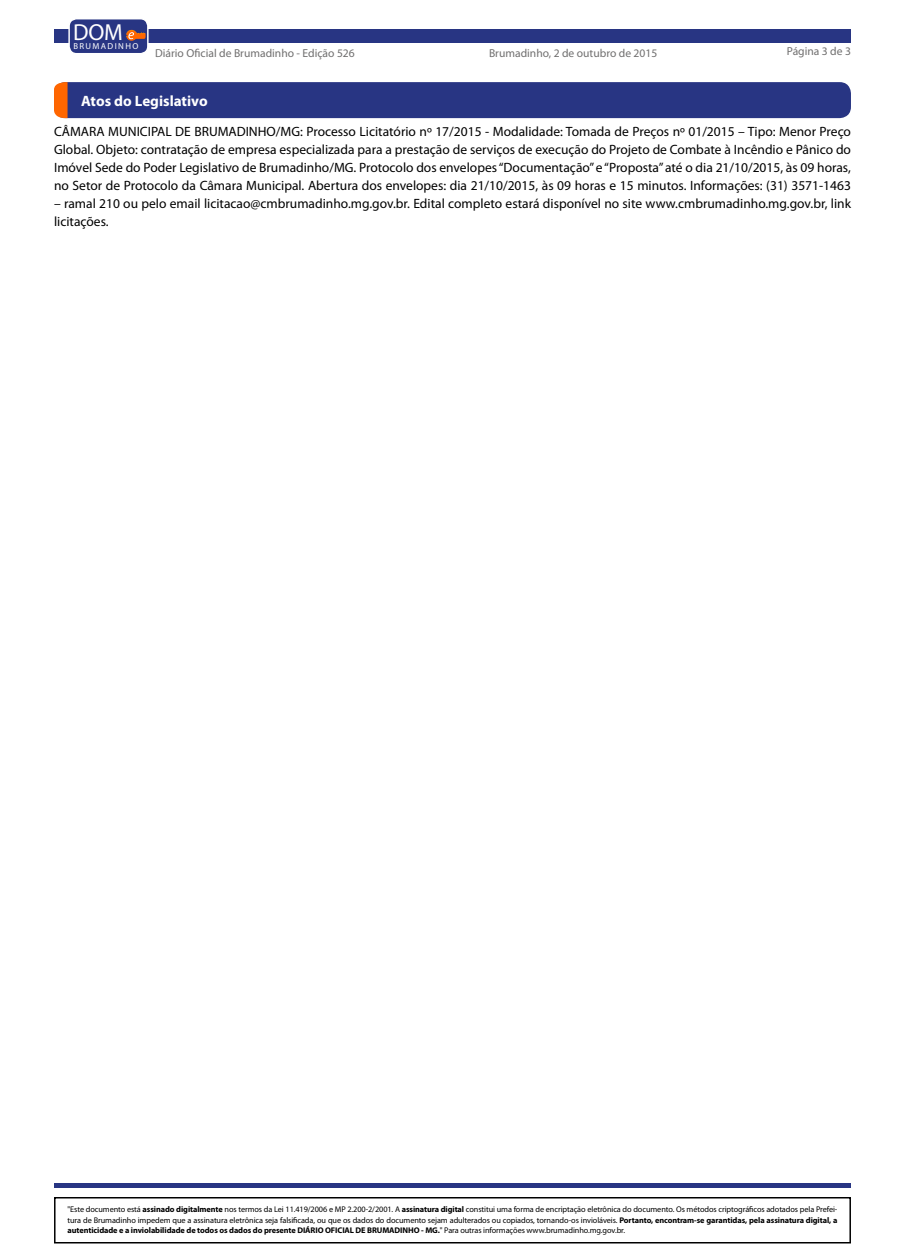
<style>
.page{position:relative;width:905px;height:1260px;background:#fff}
.page>*{position:absolute;margin:0;border:0;box-sizing:border-box;transform-origin:0 0}
.t1{font:23.25px "Myriad Pro";color:#fff}
.t2{font:700 15px "Myriad Pro";color:#fff}
.t3{font:13.5px/18px "Myriad Pro";color:#000;text-align:justify}
.t4{font:11.55px "Myriad Pro";color:#706f6f}
.t5{font:8.7px "Myriad Pro";letter-spacing:.16em;color:#fff}
.t6{font:8.25px/10.5px "Myriad Pro";letter-spacing:-.01em;color:#000;text-align:justify}
.s1{font-weight:700}
</style>
<div class="page">
<div style="left:54px;top:29px;width:796px;height:14px;background:#283583"></div>
<hr style="left:55px;top:1184px;width:795px;height:4px;background:#283583">
<div style="left:54px;top:1197px;width:796px;height:47px;border:2px solid #000"></div>
<div style="left:69px;top:19px;width:79px;height:35px;background:#283583;border-radius:8px"></div>
<div style="left:68px;top:18px;width:80px;height:36px;border:1px solid #fff;border-radius:8px"></div>
<svg style="left:126px;top:30px;width:20px;height:11px"></svg>
<div style="left:54px;top:82px;width:796px;height:36px;background:#283583;border-radius:11px"></div>
<svg style="left:54px;top:82px;width:14px;height:36px"></svg>
<h1 class="t1" style="left:73px;top:17px;width:51px">DOM</h1>
<p class="t5" style="left:73px;top:40px;width:66px">BRUMADINHO</p>
<p class="t4" style="left:155px;top:46px;width:201px">Diário Oficial de Brumadinho - Edição 526</p>
<p class="t4" style="left:489px;top:46px;width:170px">Brumadinho, 2 de outubro de 2015</p>
<p class="t4" style="left:786px;top:44px;width:66px">Página 3 de 3</p>
<p class="t2" style="left:81px;top:91px;width:128px">Atos do Legislativo</p>
<p class="t3" style="left:54px;top:122px;width:798px">CÂMARA MUNICIPAL DE BRUMADINHO/MG: Processo Licitatório nº 17/2015 - Modalidade: Tomada de Preços nº 01/2015 – Tipo: Menor Preço Global. Objeto: contratação de empresa especializada para a prestação de serviços de execução do Projeto de Combate à Incêndio e Pânico do Imóvel Sede do Poder Legislativo de Brumadinho/MG. Protocolo dos envelopes “Documentação” e “Proposta” até o dia 21/10/2015, às 09 horas, no Setor de Protocolo da Câmara Municipal. Abertura dos envelopes: dia 21/10/2015, às 09 horas e 15 minutos. Informações: (31) 3571-1463</p>
<p class="t3" style="left:54px;top:194px;width:798px">– ramal 210 ou pelo email licitacao@cmbrumadinho.mg.gov.br. Edital completo estará disponível no site www.cmbrumadinho.mg.gov.br, link licitações.</p>
<p class="t6" style="left:68px;top:1204px;width:771px">"Este documento está <span class="s1">assinado digitalmente</span> nos termos da Lei 11.419/2006 e MP 2.200-2/2001. A <span class="s1">assinatura digital</span> constitui uma forma de encriptação eletrônica do documento. Os métodos criptográficos adotados pela Prefei&shy;tura de Brumadinho impedem que a assinatura eletrônica seja falsificada, ou que os dados do documento sejam adulterados ou copiados, tornando-os invioláveis. <span class="s1">Portanto, encontram-se garantidas, pela assinatura digital, a autenticidade e a inviolabilidade de todos os dados do presente DIÁRIO OFICIAL DE BRUMADINHO - MG.</span>" Para outras informações www.brumadinho.mg.gov.br.</p>
</div>
